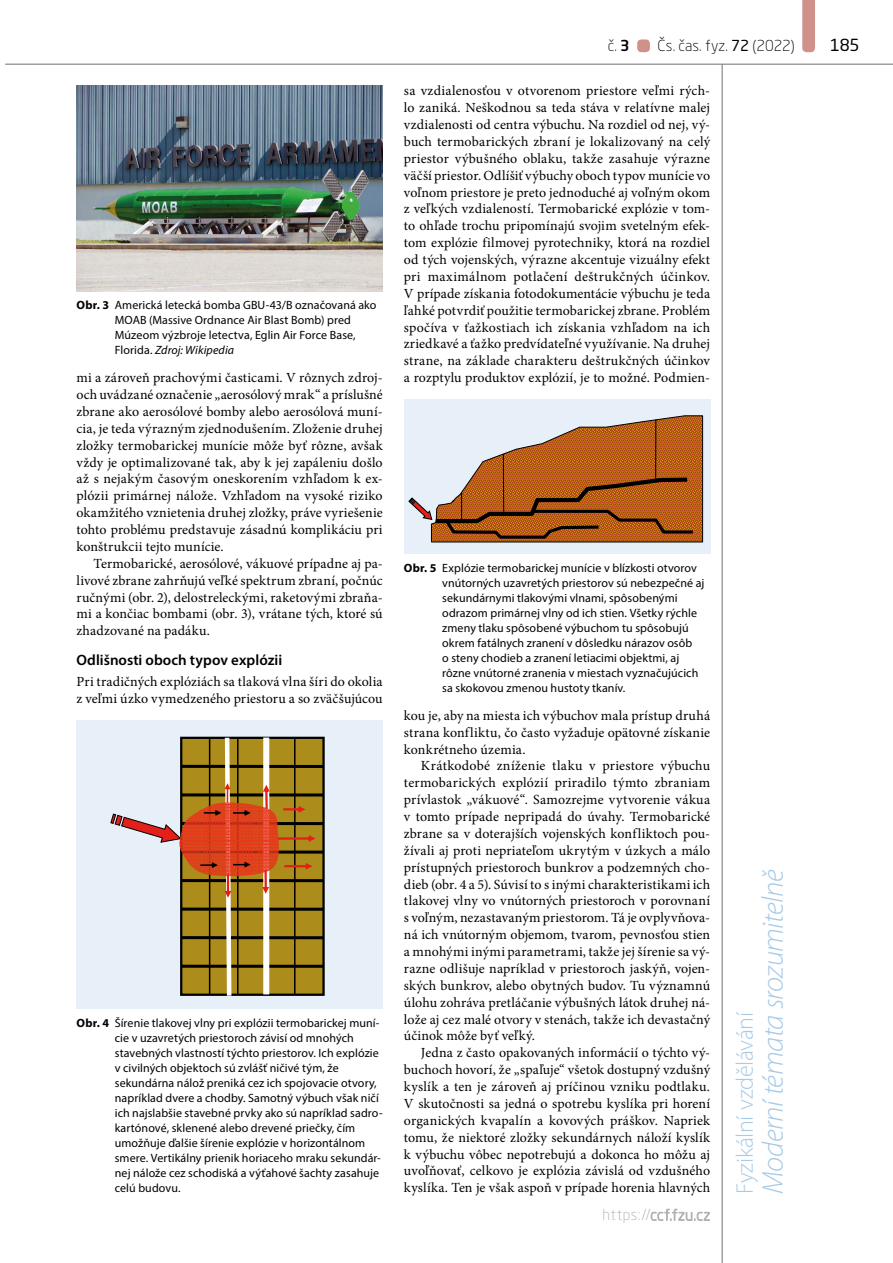
<style>
.page{position:relative;width:893px;height:1263px;background:#fff}
.page>*{position:absolute;margin:0;border:0;box-sizing:border-box;transform-origin:0 0}
.normální_neods{font:italic 300 30px "Myriad Pro";letter-spacing:-.015em;color:#a7cae6}
.normální_neods-2{font:300 24px "Myriad Pro";letter-spacing:-.015em;color:#a7cae6}
.t1{font:16.5px "Neo Sans Pro";color:#000}
.mezititulek2{font:600 15px "Myriad Pro";letter-spacing:.005em;color:#000}
.t2{font:300 15px "Neo Sans Pro";letter-spacing:.005em;color:#000}
.normální_neods-3{font:13.95px/17px "Minion Pro";letter-spacing:.01em;color:#000;text-align:justify}
.normální_slov{font:13.95px/17px "Minion Pro";letter-spacing:.01em;color:#000;text-align:justify}
.t3{font:13.05px "Myriad Pro";color:#000}
.t4{font:italic 13.05px "Myriad Pro";color:#000}
.obr-popisek{font:12px/15px "Myriad Pro";letter-spacing:.01em;color:#000}
.t5{font:9px "Myriad Pro";color:#000}
.t6{font:italic 9px "Myriad Pro";color:#000}
.s1{font-weight:700}
.s2{font-style:italic}
.s3{font-weight:500}
.s4{font-weight:400}
</style>
<div class="page">
<hr style="left:722px;top:65px;width:1px;height:1198px;background:#706f6f">
<hr style="left:5px;top:64px;width:888px;height:1px;background:#706f6f">
<svg style="left:651px;top:1209px;width:59px;height:12px"></svg>
<div style="left:637px;top:39px;width:13px;height:13px;background:#d0918b;border-radius:4px"></div>
<svg style="left:802px;top:0;width:13px;height:52px"></svg>
<img style="left:77px;top:85px;width:306px;height:206px">
<div style="left:77px;top:720px;width:306px;height:289px;background:#e7f0f9"></div>
<div style="left:181px;top:738px;width:143px;height:257px;background:#ac8c1a"></div>
<div style="left:180px;top:737px;width:145px;height:259px;border:2px solid #000"></div>
<hr style="left:181px;top:765px;width:143px;height:3px;background:#000">
<hr style="left:181px;top:793px;width:143px;height:3px;background:#000">
<svg style="left:282px;top:850px;width:42px;height:4px"></svg>
<hr style="left:181px;top:822px;width:143px;height:3px;background:#000">
<hr style="left:181px;top:879px;width:143px;height:3px;background:#000">
<svg style="left:181px;top:907px;width:143px;height:4px"></svg>
<hr style="left:181px;top:936px;width:143px;height:3px;background:#000">
<hr style="left:181px;top:965px;width:143px;height:3px;background:#000">
<hr style="left:294px;top:737px;width:2px;height:257px;background:#000">
<div style="left:263px;top:737px;width:6px;height:257px;background:#fff"></div>
<svg style="left:110px;top:813px;width:67px;height:30px"></svg>
<img style="left:177px;top:802px;width:105px;height:75px">
<svg style="left:283px;top:806px;width:22px;height:7px"></svg>
<svg style="left:278px;top:835px;width:37px;height:7px"></svg>
<svg style="left:284px;top:863px;width:28px;height:6px"></svg>
<svg style="left:262px;top:870px;width:7px;height:24px"></svg>
<svg style="left:200px;top:736px;width:51px;height:260px"></svg>
<svg style="left:263px;top:785px;width:7px;height:24px"></svg>
<div style="left:404px;top:399px;width:306px;height:155px;background:#e7f0f9"></div>
<svg style="left:408px;top:415px;width:295px;height:127px"></svg>
<p class="obr-popisek" style="left:115px;top:297px;width:263px;text-indent:-38px"><span class="s1">Obr. 3</span> Americká letecká bomba GBU-43/B označovaná ako MOAB (Massive Ordnance Air Blast Bomb) pred Múzeom výzbroje letectva, Eglin Air Force Base, Florida. <span class="s2">Zdroj: Wikipedia</span></p>
<p class="normální_neods-3" style="left:77px;top:369px;width:308px">mi a zároveň prachovými časticami. V rôznych zdroj&shy;och uvádzané označenie „aerosólový mrak“ a príslušné zbrane ako aerosólové bomby alebo aerosólová muní&shy;cia, je teda výrazným zjednodušením. Zloženie druhej zložky termobarickej munície môže byť rôzne, avšak vždy je optimalizované tak, aby k jej zapáleniu došlo až s nejakým časovým oneskorením vzhľadom k ex&shy;plózii primárnej nálože. Vzhľadom na vysoké riziko okamžitého vznietenia druhej zložky, práve vyriešenie tohto problému predstavuje zásadnú komplikáciu pri konštrukcii tejto munície.</p>
<p class="normální_slov" style="left:77px;top:555px;width:308px;text-indent:17px">Termobarické, aerosólové, vákuové prípadne aj pa&shy;livové zbrane zahrňujú veľké spektrum zbraní, počnúc ručnými (obr. 2), delostreleckými, raketovými zbraňa&shy;mi a končiac bombami (obr. 3), vrátane tých, ktoré sú zhadzované na padáku.</p>
<p class="mezititulek2" style="left:77px;top:650px;width:207px">Odlišnosti oboch typov explózii</p>
<p class="normální_neods-3" style="left:77px;top:673px;width:308px">Pri tradičných explóziách sa tlaková vlna šíri do okolia z veľmi úzko vymedzeného priestoru a so zväčšujúcou</p>
<p class="t3" style="left:339px;top:556px;width:51px">rozbuška</p>
<p class="t3" style="left:148px;top:567px;width:145px">primárna explozívna nálož</p>
<p class="t4" style="left:228px;top:690px;width:114px">smer pohybu munície</p>
<p class="obr-popisek" style="left:115px;top:1015px;width:269px;text-indent:-38px"><span class="s1">Obr. 4</span> Šírenie tlakovej vlny pri explózii termobarickej muní&shy;cie v uzavretých priestoroch závisí od mnohých stavebných vlastností týchto priestorov. Ich explózie v civilných objektoch sú zvlášť ničivé tým, že sekundárna nálož preniká cez ich spojovacie otvory, napríklad dvere a chodby. Samotný výbuch však ničí ich najslabšie stavebné prvky ako sú napríklad sadro&shy;kartónové, sklenené alebo drevené priečky, čím umožňuje ďalšie šírenie explózie v horizontálnom smere. Vertikálny prienik horiaceho mraku sekundár&shy;nej nálože cez schodiská a výťahové šachty zasahuje celú budovu.</p>
<p class="t2" style="left:608px;top:36px;width:23px">č. <span class="s3">3</span></p>
<p class="t2" style="left:657px;top:36px;width:139px">Čs. čas. fyz. <span class="s4">72</span> (2022)</p>
<p class="t1" style="left:830px;top:35px;width:31px">185</p>
<p class="t5" style="left:495px;top:82px;width:100px">primárna explozívna nálož</p>
<p class="normální_neods-3" style="left:404px;top:82px;width:308px">sa vzdialenosťou v otvorenom priestore veľmi rých&shy;lo zaniká. Neškodnou sa teda stáva v relatívne malej vzdialenosti od centra výbuchu. Na rozdiel od nej, vý&shy;buch termobarických zbraní je lokalizovaný na celý priestor výbušného oblaku, takže zasahuje výrazne väčší priestor. Odlíšiť výbuchy oboch typov munície vo voľnom priestore je preto jednoduché aj voľným okom z veľkých vzdialeností. Termobarické explózie v tom&shy;to ohľade trochu pripomínajú svojim svetelným efek&shy;tom explózie filmovej pyrotechniky, ktorá na rozdiel od tých vojenských, výrazne akcentuje vizuálny efekt pri maximálnom potlačení deštrukčných účinkov.<br>V prípade získania fotodokumentácie výbuchu je teda ľahké potvrdiť použitie termobarickej zbrane. Problém spočíva v ťažkostiach ich získania vzhľadom na ich zriedkavé a ťažko predvídateľné využívanie. Na druhej strane, na základe charakteru deštrukčných účinkov a rozptylu produktov explózií, je to možné. Podmien-</p>
<p class="t6" style="left:550px;top:166px;width:79px">smer pohybu munície</p>
<p class="obr-popisek" style="left:442px;top:560px;width:264px;text-indent:-38px"><span class="s1">Obr. 5</span> Explózie termobarickej munície v blízkosti otvorov vnútorných uzavretých priestorov sú nebezpečné aj sekundárnymi tlakovými vlnami, spôsobenými odrazom primárnej vlny od ich stien. Všetky rýchle zmeny tlaku spôsobené výbuchom tu spôsobujú okrem fatálnych zranení v dôsledku nárazov osôb<br>o steny chodieb a zranení letiacimi objektmi, aj rôzne vnútorné zranenia v miestach vyznačujúcich sa skokovou zmenou hustoty tkanív.</p>
<p class="normální_neods-3" style="left:404px;top:707px;width:308px">kou je, aby na miesta ich výbuchov mala prístup druhá strana konfliktu, čo často vyžaduje opätovné získanie konkrétneho územia.</p>
<p class="normální_slov" style="left:404px;top:757px;width:308px;text-indent:17px">Krátkodobé zníženie tlaku v priestore výbuchu termobarických explózií priradilo týmto zbraniam prívlastok „vákuové“. Samozrejme vytvorenie vákua v tomto prípade nepripadá do úvahy. Termobarické zbrane sa v doterajších vojenských konfliktoch pou&shy;žívali aj proti nepriateľom ukrytým v úzkych a málo prístupných priestoroch bunkrov a podzemných cho&shy;dieb (obr. 4 a 5). Súvisí to s inými charakteristikami ich tlakovej vlny vo vnútorných priestoroch v porovnaní s voľným, nezastavaným priestorom. Tá je ovplyvňova&shy;ná ich vnútorným objemom, tvarom, pevnosťou stien a mnohými inými parametrami, takže jej šírenie sa vý&shy;razne odlišuje napríklad v priestoroch jaskýň, vojen&shy;ských bunkrov, alebo obytných budov. Tu významnú úlohu zohráva pretláčanie výbušných látok druhej ná&shy;lože aj cez malé otvory v stenách, takže ich devastačný účinok môže byť veľký.</p>
<p class="normální_slov" style="left:404px;top:1044px;width:308px;text-indent:17px">Jedna z často opakovaných informácií o týchto vý&shy;buchoch hovorí, že „spaľuje“ všetok dostupný vzdušný kyslík a ten je zároveň aj príčinou vzniku podtlaku.<br>V skutočnosti sa jedná o spotrebu kyslíka pri horení organických kvapalín a kovových práškov. Napriek tomu, že niektoré zložky sekundárnych náloží kyslík k výbuchu vôbec nepotrebujú a dokonca ho môžu aj uvoľňovať, celkovo je explózia závislá od vzdušného kyslíka. Ten je však aspoň v prípade horenia hlavných</p>
<p class="normální_neods" style="left:755px;top:1194px;width:326px;rotate:-90deg">Moderní témata srozumitelně</p>
<p class="normální_neods-2" style="left:730px;top:1194px;width:183px;rotate:-90deg">Fyzikální vzdělávání</p>
</div>
